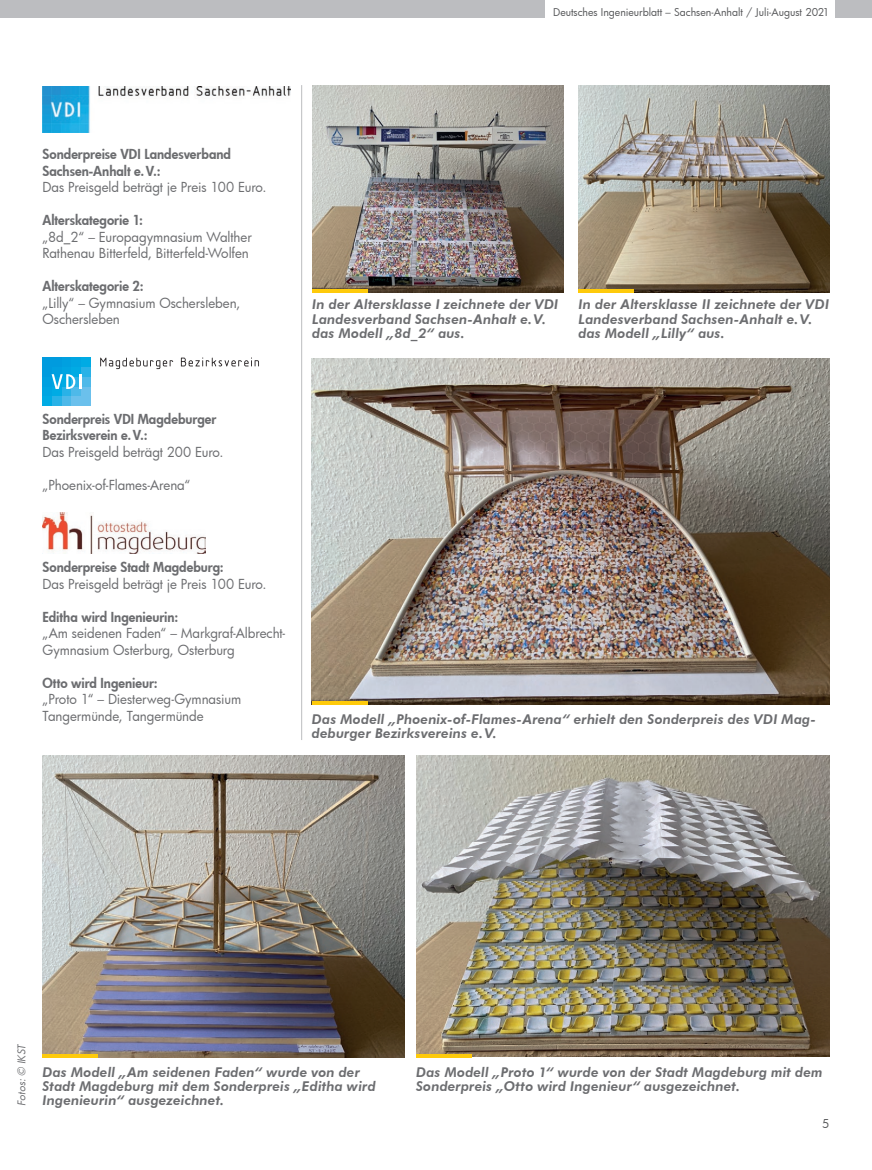
<style>
.page{position:relative;width:872px;height:1170px;background:#fff}
.page>*{position:absolute;margin:0;border:0;box-sizing:border-box;transform-origin:0 0}
.t1{font:italic 800 13.5px/14.2px "Futura BT";letter-spacing:.01em;color:#6c6d70}
.t2{font:13.5px/16.5px "Futura Bk";letter-spacing:-.005em;color:#6c6d70}
.t3{font:13.5px/16.5px "Futura Hv";color:#6c6d70}
.t4{font:12px "Futura Bk";color:#57585a}
.t5{font:10.5px "Futura Bk";color:#57585a}
.t6{font:italic 10.5px "Futura Bk";color:#6c6d70}
</style>
<div class="page">
<div style="left:836px;top:0;width:36px;height:17px;background:#bcbdc0"></div>
<div style="left:0;top:0;width:544px;height:17px;background:#bcbdc0"></div>
<img style="left:43px;top:87px;width:247px;height:46px">
<svg style="left:100px;top:357px;width:73px;height:12px"></svg>
<svg style="left:181px;top:357px;width:78px;height:9px"></svg>
<div style="left:43px;top:396px;width:9px;height:9px;background:#00abe4"></div>
<div style="left:52px;top:396px;width:10px;height:9px;background:#29b2e7"></div>
<div style="left:62px;top:396px;width:9px;height:9px;background:#4eb9e9"></div>
<div style="left:71px;top:396px;width:10px;height:9px;background:#6bc0ec"></div>
<div style="left:81px;top:396px;width:10px;height:9px;background:#6bc0ec"></div>
<div style="left:43px;top:386px;width:9px;height:10px;background:#00a5e2"></div>
<div style="left:52px;top:386px;width:10px;height:10px;background:#00abe4"></div>
<div style="left:62px;top:386px;width:9px;height:10px;background:#29b2e7"></div>
<div style="left:71px;top:386px;width:10px;height:10px;background:#4eb9e9"></div>
<div style="left:81px;top:386px;width:10px;height:10px;background:#6bc0ec"></div>
<div style="left:43px;top:377px;width:9px;height:9px;background:#00a0e0"></div>
<div style="left:81px;top:377px;width:10px;height:9px;background:#4eb9e9"></div>
<div style="left:43px;top:367px;width:9px;height:10px;background:#009bde"></div>
<div style="left:52px;top:367px;width:10px;height:10px;background:#00a0e0"></div>
<div style="left:62px;top:367px;width:9px;height:10px;background:#00a5e2"></div>
<div style="left:71px;top:367px;width:10px;height:10px;background:#00abe4"></div>
<div style="left:81px;top:367px;width:10px;height:10px;background:#29b2e7"></div>
<div style="left:43px;top:357px;width:9px;height:10px;background:#009bde"></div>
<div style="left:52px;top:357px;width:10px;height:10px;background:#009bde"></div>
<div style="left:62px;top:357px;width:9px;height:10px;background:#00a0e0"></div>
<div style="left:71px;top:357px;width:10px;height:10px;background:#00a5e2"></div>
<div style="left:81px;top:357px;width:10px;height:10px;background:#00abe4"></div>
<svg style="left:52px;top:374px;width:29px;height:15px"></svg>
<img style="left:43px;top:512px;width:163px;height:41px">
<img style="left:312px;top:85px;width:251px;height:207px">
<img style="left:578px;top:85px;width:251px;height:207px">
<img style="left:312px;top:358px;width:517px;height:347px">
<img style="left:416px;top:755px;width:413px;height:301px">
<img style="left:43px;top:755px;width:362px;height:302px">
<hr style="left:312px;top:289px;width:55px;height:3px;background:#feca0a">
<hr style="left:312px;top:701px;width:55px;height:4px;background:#feca0a">
<hr style="left:416px;top:1054px;width:55px;height:3px;background:#feca0a">
<hr style="left:43px;top:1054px;width:55px;height:3px;background:#feca0a">
<hr style="left:301px;top:85px;width:1px;height:655px;background:#bcbdc0">
<hr style="left:578px;top:289px;width:56px;height:3px;background:#feca0a">
<p class="t5" style="left:553px;top:6px;width:278px">Deutsches Ingenieurblatt – Sachsen-Anhalt / Juli-August 2021</p>
<p class="t3" style="left:43px;top:146px;width:190px">Sonderpreise VDI Landesverband<br>Sachsen-Anhalt e.V.:</p>
<p class="t2" style="left:43px;top:179px;width:225px">Das Preisgeld beträgt je Preis 100 Euro.</p>
<p class="t3" style="left:43px;top:212px;width:102px">Alterskategorie 1:</p>
<p class="t2" style="left:43px;top:228px;width:211px">„8d_2“ – Europagymnasium Walther<br>Rathenau Bitterfeld, Bitterfeld-Wolfen</p>
<p class="t3" style="left:43px;top:278px;width:103px">Alterskategorie 2:</p>
<p class="t2" style="left:43px;top:294px;width:199px">„Lilly“ – Gymnasium Oschersleben,<br>Oschersleben</p>
<p class="t1" style="left:312px;top:297px;width:248px">In der Altersklasse I zeichnete der VDI<br>Landesverband Sachsen-Anhalt e.V. das Modell „8d_2“ aus.</p>
<p class="t1" style="left:578px;top:297px;width:252px">In der Altersklasse II zeichnete der VDI<br>Landesverband Sachsen-Anhalt e.V. das Modell „Lilly“ aus.</p>
<p class="t3" style="left:43px;top:410px;width:175px">Sonderpreis VDI Magdeburger<br>Bezirksverein e.V.:</p>
<p class="t2" style="left:43px;top:443px;width:182px">Das Preisgeld beträgt 200 Euro.</p>
<p class="t2" style="left:43px;top:476px;width:149px">„Phoenix-of-Flames-Arena“</p>
<p class="t3" style="left:43px;top:558px;width:183px">Sonderpreise Stadt Magdeburg:</p>
<p class="t2" style="left:43px;top:575px;width:225px">Das Preisgeld beträgt je Preis 100 Euro.</p>
<p class="t3" style="left:43px;top:608px;width:137px">Editha wird Ingenieurin:</p>
<p class="t2" style="left:43px;top:624px;width:244px">„Am seidenen Faden“ – Markgraf-Albrecht-<br>Gymnasium Osterburg, Osterburg</p>
<p class="t3" style="left:43px;top:674px;width:117px">Otto wird Ingenieur:</p>
<p class="t2" style="left:43px;top:690px;width:200px">„Proto 1“ – Diesterweg-Gymnasium<br>Tangermünde, Tangermünde</p>
<p class="t1" style="left:312px;top:711px;width:506px">Das Modell „Phoenix-of-Flames-Arena“ erhielt den Sonderpreis des VDI Mag&shy;deburger Bezirksvereins e.V.</p>
<p class="t6" style="left:15px;top:1106px;width:64px;rotate:-90deg">Fotos: © IKST</p>
<p class="t1" style="left:43px;top:1064px;width:335px">Das Modell „Am seidenen Faden“ wurde von der<br>Stadt Magdeburg mit dem Sonderpreis „Editha wird</p>
<p class="t1" style="left:43px;top:1092px;width:183px">Ingenieurin“ ausgezeichnet.</p>
<p class="t1" style="left:416px;top:1064px;width:408px">Das Modell „Proto 1“ wurde von der Stadt Magdeburg mit dem<br>Sonderpreis „Otto wird Ingenieur“ ausgezeichnet.</p>
<p class="t4" style="left:822px;top:1114px;width:9px">5</p>
</div>
